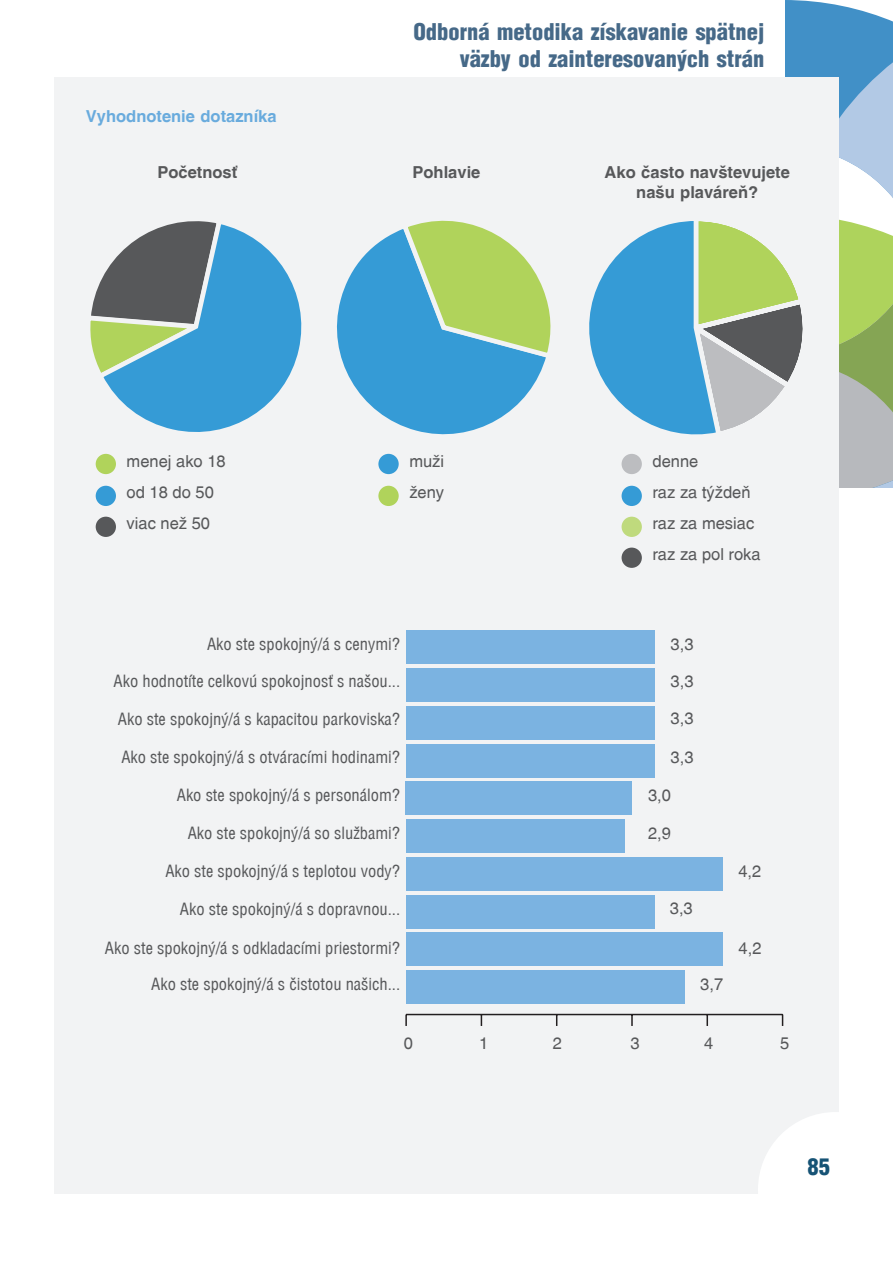
<style>
.page{position:relative;width:893px;height:1263px;background:#fff}
.page>*{position:absolute;margin:0;border:0;box-sizing:border-box;transform-origin:0 0}
.t1{font:22.5px/27px "Switzerland Cond Black CE";color:#466988;text-align:right}
.t2{font:22.5px "Switzerland Cond Black CE";color:#165375}
.t3{font:16.5px "Switzerland Condensed CE";color:#57585a}
.t4{font:16.5px "Switzerland CE";color:#57585a}
.t5{font:16.5px/19.8px "Switzerland CE Bold";color:#57585a;text-align:center}
.t6{font:16.5px "Switzerland CE Bold";color:#69abdd}
</style>
<div class="page">
<div style="left:54px;top:78px;width:785px;height:1116px;background:#f2f3f4"></div>
<svg style="left:758px;top:1112px;width:81px;height:82px"></svg>
<svg style="left:90px;top:300px;width:4px;height:54px"></svg>
<svg style="left:337px;top:230px;width:208px;height:205px"></svg>
<svg style="left:399px;top:220px;width:152px;height:141px"></svg>
<div style="left:96px;top:454px;width:20px;height:20px;background:#b0d35b;border-radius:50%"></div>
<div style="left:96px;top:517px;width:20px;height:20px;background:#57585a;border-radius:50%"></div>
<svg style="left:571px;top:0;width:322px;height:487px"></svg>
<svg style="left:94px;top:221px;width:208px;height:211px"></svg>
<div style="left:96px;top:486px;width:20px;height:20px;background:#359bd6;border-radius:50%"></div>
<div style="left:378px;top:454px;width:21px;height:20px;background:#359bd6;border-radius:50%"></div>
<div style="left:378px;top:486px;width:21px;height:20px;background:#b0d35b;border-radius:50%"></div>
<div style="left:622px;top:454px;width:20px;height:20px;background:#bcbdc0;border-radius:50%"></div>
<div style="left:622px;top:517px;width:20px;height:20px;background:#bfda7d;border-radius:50%"></div>
<div style="left:622px;top:486px;width:20px;height:20px;background:#359bd6;border-radius:50%"></div>
<div style="left:622px;top:548px;width:20px;height:20px;background:#57585a;border-radius:50%"></div>
<hr style="left:406px;top:1014px;width:377px;height:1px;background:#231f20">
<svg style="left:405px;top:1014px;width:2px;height:12px"></svg>
<svg style="left:631px;top:1015px;width:2px;height:11px"></svg>
<svg style="left:706px;top:1015px;width:2px;height:11px"></svg>
<div style="left:406px;top:970px;width:279px;height:34px;background:#7bb3e1"></div>
<div style="left:406px;top:933px;width:316px;height:33px;background:#7bb3e1"></div>
<div style="left:406px;top:895px;width:249px;height:33px;background:#7bb3e1"></div>
<div style="left:406px;top:857px;width:316px;height:34px;background:#7bb3e1"></div>
<div style="left:406px;top:819px;width:218px;height:34px;background:#7bb3e1"></div>
<div style="left:406px;top:782px;width:226px;height:33px;background:#7bb3e1"></div>
<div style="left:406px;top:744px;width:249px;height:33px;background:#7bb3e1"></div>
<div style="left:406px;top:706px;width:249px;height:34px;background:#7bb3e1"></div>
<div style="left:406px;top:668px;width:249px;height:34px;background:#7bb3e1"></div>
<div style="left:406px;top:631px;width:249px;height:33px;background:#7bb3e1"></div>
<p class="t6" style="left:86px;top:107px;width:192px">Vyhodnotenie dotazníka</p>
<h1 class="t1" style="left:413px;top:17px;width:352px">Odborná metodika získavanie spätnej väzby od zainteresovaných strán</h1>
<p class="t5" style="left:157px;top:162px;width:82px">Početnosť</p>
<p class="t5" style="left:413px;top:162px;width:69px">Pohlavie</p>
<p class="t5" style="left:605px;top:162px;width:187px">Ako často navštevujete našu plaváreň?</p>
<p class="t4" style="left:127px;top:451px;width:101px">menej ako 18</p>
<p class="t4" style="left:409px;top:451px;width:36px">muži</p>
<p class="t4" style="left:652px;top:451px;width:47px">denne</p>
<p class="t4" style="left:127px;top:483px;width:89px">od 18 do 50</p>
<p class="t4" style="left:409px;top:483px;width:36px">ženy</p>
<p class="t4" style="left:652px;top:483px;width:100px">raz za týždeň</p>
<p class="t4" style="left:127px;top:514px;width:85px">viac než 50</p>
<p class="t4" style="left:652px;top:514px;width:103px">raz za mesiac</p>
<p class="t4" style="left:652px;top:545px;width:110px">raz za pol roka</p>
<p class="t3" style="left:207px;top:634px;width:195px">Ako ste spokojný/á s cenymi?</p>
<p class="t4" style="left:671px;top:634px;width:24px">3,3</p>
<p class="t3" style="left:114px;top:672px;width:288px">Ako hodnotíte celkovú spokojnosť s našou...</p>
<p class="t4" style="left:671px;top:672px;width:24px">3,3</p>
<p class="t3" style="left:118px;top:709px;width:284px">Ako ste spokojný/á s kapacitou parkoviska?</p>
<p class="t4" style="left:671px;top:709px;width:24px">3,3</p>
<p class="t3" style="left:121px;top:748px;width:280px">Ako ste spokojný/á s otváracími hodinami?</p>
<p class="t4" style="left:671px;top:748px;width:24px">3,3</p>
<p class="t3" style="left:177px;top:785px;width:225px">Ako ste spokojný/á s personálom?</p>
<p class="t4" style="left:648px;top:785px;width:24px">3,0</p>
<p class="t3" style="left:188px;top:823px;width:214px">Ako ste spokojný/á so službami?</p>
<p class="t4" style="left:648px;top:823px;width:24px">2,9</p>
<p class="t3" style="left:165px;top:861px;width:236px">Ako ste spokojný/á s teplotou vody?</p>
<p class="t4" style="left:738px;top:861px;width:24px">4,2</p>
<p class="t3" style="left:180px;top:899px;width:222px">Ako ste spokojný/á s dopravnou...</p>
<p class="t4" style="left:670px;top:899px;width:24px">3,3</p>
<p class="t3" style="left:105px;top:939px;width:297px">Ako ste spokojný/á s odkladacími priestormi?</p>
<p class="t4" style="left:739px;top:938px;width:24px">4,2</p>
<p class="t3" style="left:151px;top:974px;width:251px">Ako ste spokojný/á s čistotou našich...</p>
<p class="t4" style="left:700px;top:974px;width:24px">3,7</p>
<p class="t4" style="left:404px;top:1033px;width:11px">0</p>
<p class="t4" style="left:479px;top:1033px;width:11px">1</p>
<p class="t4" style="left:553px;top:1033px;width:11px">2</p>
<p class="t4" style="left:630px;top:1033px;width:11px">3</p>
<p class="t4" style="left:704px;top:1033px;width:11px">4</p>
<p class="t4" style="left:780px;top:1033px;width:11px">5</p>
<h1 class="t2" style="left:807px;top:1152px;width:24px">85</h1>
</div>
